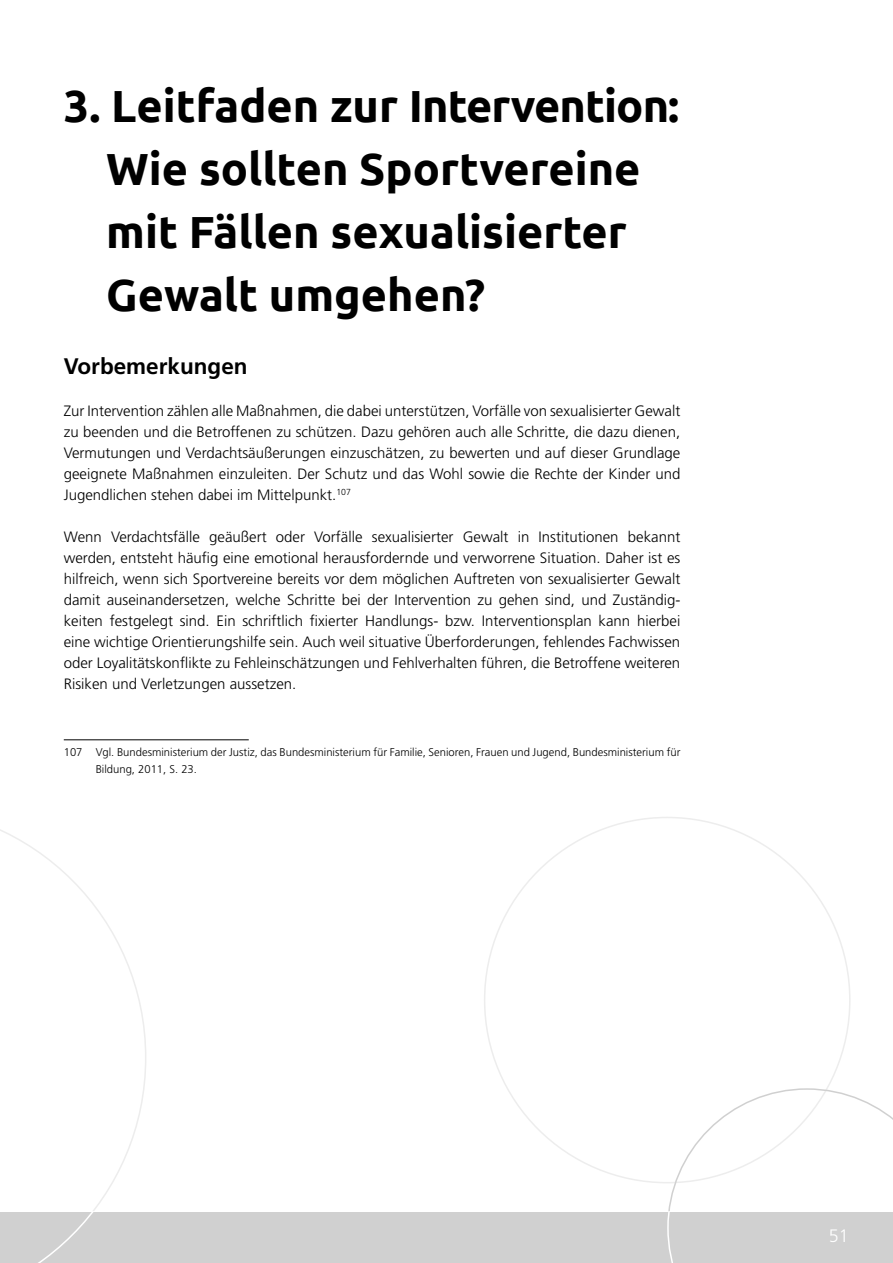
<style>
.page{position:relative;width:893px;height:1263px;background:#fff}
.page>*{position:absolute;margin:0;border:0;box-sizing:border-box;transform-origin:0 0}
.Head{font:700 45px/63px "Ubuntu";color:#000}
.t1{font:700 22.5px "Frutiger";color:#000}
.t2{font:300 18px "Frutiger";color:#fff}
.copy_links{font:300 15px/21px "Frutiger";color:#000;text-align:justify}
.Fußnote{font:300 11.25px/16.5px "Frutiger";color:#000}
</style>
<div class="page">
<svg style="left:0;top:829px;width:146px;height:382px"></svg>
<div style="left:0;top:1212px;width:893px;height:51px;background:#d0d0d0"></div>
<svg style="left:38px;top:1212px;width:55px;height:51px"></svg>
<svg style="left:667px;top:1088px;width:226px;height:175px"></svg>
<hr style="left:64px;top:739px;width:185px;height:1px;background:#000">
<p class="Head" style="left:106px;top:74px;width:575px;text-indent:-43px">3. Leitfaden zur Intervention:<br>Wie sollten Sportvereine mit Fällen sexualisierter<br>Gewalt umgehen?</p>
<p class="t1" style="left:64px;top:353px;width:185px">Vorbemerkungen</p>
<p class="copy_links" style="left:64px;top:400px;width:618px">Zur Intervention zählen alle Maßnahmen, die dabei unterstützen, Vorfälle von sexualisierter Gewalt zu beenden und die Betroffenen zu schützen. Dazu gehören auch alle Schritte, die dazu dienen, Vermutungen und Verdachtsäußerungen einzuschätzen, zu bewerten und auf dieser Grundlage geeignete Maßnahmen einzuleiten. Der Schutz und das Wohl sowie die Rechte der Kinder und Jugendlichen stehen dabei im Mittelpunkt.<sup>107</sup></p>
<p class="copy_links" style="left:64px;top:526px;width:618px">Wenn Verdachtsfälle geäußert oder Vorfälle sexualisierter Gewalt in Institutionen bekannt werden, entsteht häufig eine emotional herausfordernde und verworrene Situation. Daher ist es hilfreich, wenn sich Sportvereine bereits vor dem möglichen Auftreten von sexualisierter Gewalt damit auseinandersetzen, welche Schritte bei der Intervention zu gehen sind, und Zuständig&shy;keiten festgelegt sind. Ein schriftlich fixierter Handlungs- bzw. Interventionsplan kann hierbei eine wichtige Orientierungshilfe sein. Auch weil situative Überforderungen, fehlendes Fachwissen oder Loyalitätskonflikte zu Fehleinschätzungen und Fehlverhalten führen, die Betroffene weiteren Risiken und Verletzungen aussetzen.</p>
<p class="Fußnote" style="left:96px;top:744px;width:586px;text-indent:-32px">107 Vgl. Bundesministerium der Justiz, das Bundesministerium für Familie, Senioren, Frauen und Jugend, Bundesministerium für<br>Bildung, 2011, S. 23.</p>
<p class="t2" style="left:829px;top:1226px;width:22px">51</p>
</div>
